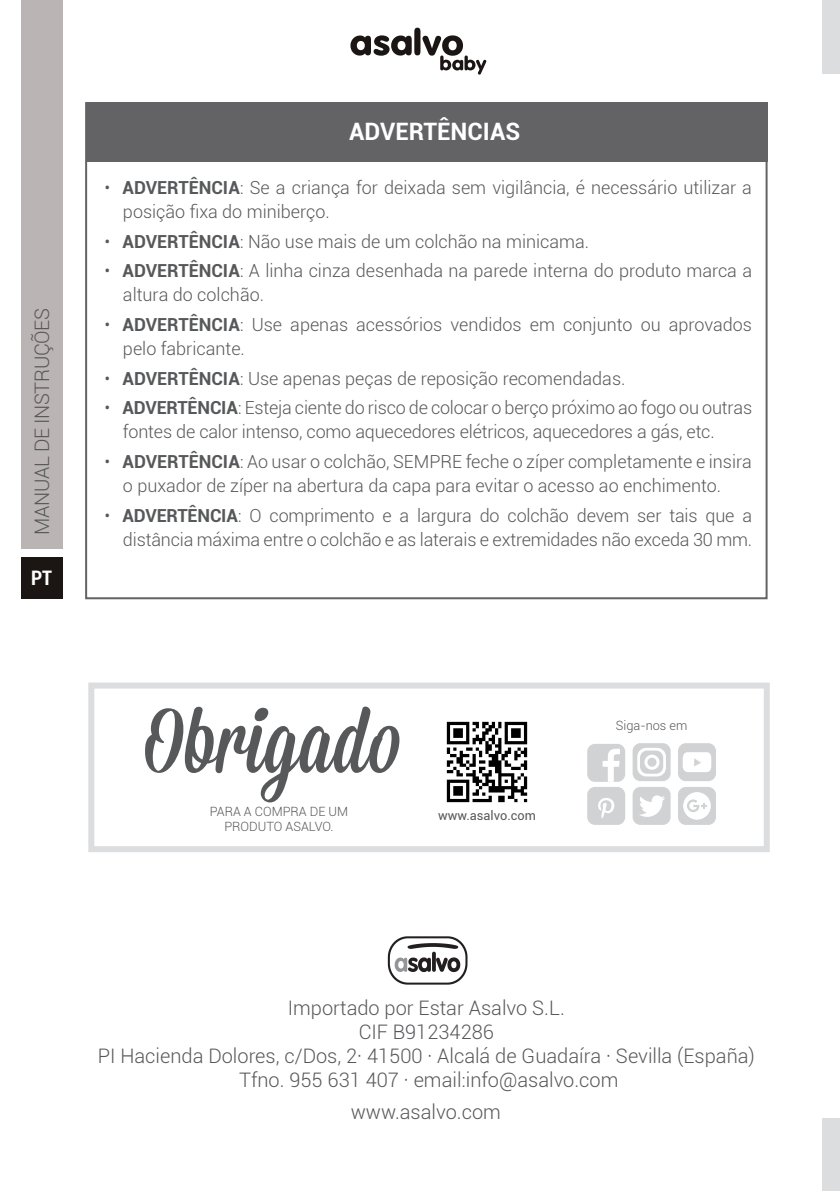
<style>
.page{position:relative;width:840px;height:1191px;background:#fff}
.page>*{position:absolute;margin:0;border:0;box-sizing:border-box;transform-origin:0 0}
.t1{font:91.2px "Mission Script";color:#57585a}
.t2{font:700 24px "Roboto";color:#fff}
.t3{font:300 20px/24px "Roboto";color:#57585a;text-align:center}
.t4{font:300 20px "Roboto";letter-spacing:-.02em;color:#57585a}
.t5{font:700 condensed 20px "Roboto";color:#fff}
.t6{font:300 18px/24px "Roboto";color:#57585a}
.t7{font:300 12.8px/15.4px "Roboto";color:#57585a;text-align:center}
.t8{font:12.8px "Roboto";color:#57585a}
.s1{font-weight:700}
</style>
<div class="page">
<div style="left:21px;top:0;width:41px;height:548px;background:#bab5b4"></div>
<div style="left:21px;top:557px;width:41px;height:42px;background:#1b1513"></div>
<svg style="left:350px;top:28px;width:136px;height:47px"></svg>
<div style="left:86px;top:102px;width:681px;height:60px;background:#636366"></div>
<div style="left:85px;top:102px;width:682px;height:497px;border:2px solid #636366"></div>
<svg style="left:387px;top:936px;width:81px;height:49px"></svg>
<div style="left:88px;top:682px;width:681px;height:170px;border:6px solid #dcdddf"></div>
<img style="left:446px;top:721px;width:82px;height:82px">
<div style="left:632px;top:743px;width:38px;height:38px;background:#d1d2d4;border-radius:8px"></div>
<svg style="left:637px;top:748px;width:28px;height:28px"></svg>
<div style="left:677px;top:743px;width:38px;height:38px;background:#d1d2d4;border-radius:8px"></div>
<svg style="left:682px;top:752px;width:28px;height:20px"></svg>
<div style="left:587px;top:787px;width:38px;height:38px;background:#d1d2d4;border-radius:8px"></div>
<svg style="left:598px;top:798px;width:16px;height:20px"></svg>
<div style="left:587px;top:744px;width:38px;height:38px;background:#d1d2d4;border-radius:8px"></div>
<svg style="left:602px;top:749px;width:17px;height:33px"></svg>
<div style="left:677px;top:787px;width:38px;height:38px;background:#d1d2d4;border-radius:8px"></div>
<div style="left:683px;top:792px;width:27px;height:27px;background:#fff;border-radius:50%"></div>
<svg style="left:687px;top:799px;width:19px;height:13px"></svg>
<div style="left:632px;top:787px;width:38px;height:38px;background:#d1d2d4;border-radius:8px"></div>
<svg style="left:639px;top:795px;width:25px;height:22px"></svg>
<div style="left:822px;top:0;width:17px;height:74px;background:#dcdddf"></div>
<div style="left:822px;top:1119px;width:17px;height:72px;background:#dcdddf"></div>
<p class="t4" style="left:28px;top:534px;width:228px;rotate:-90deg">MANUAL DE INSTRUÇÕES</p>
<p class="t5" style="left:31px;top:564px;width:22px">PT</p>
<h2 class="t2" style="left:349px;top:114px;width:172px">ADVERTÊNCIAS</h2>
<p class="t6" style="left:123px;top:175px;width:630px;text-indent:-18px">• <span class="s1">ADVERTÊNCIA</span>: Se a criança for deixada sem vigilância, é necessário utilizar a posição fixa do miniberço.</p>
<p class="t6" style="left:105px;top:229px;width:486px">• <span class="s1">ADVERTÊNCIA</span>: Não use mais de um colchão na minicama.</p>
<p class="t6" style="left:123px;top:258px;width:630px;text-indent:-18px">• <span class="s1">ADVERTÊNCIA</span>: A linha cinza desenhada na parede interna do produto marca a altura do colchão.</p>
<p class="t6" style="left:123px;top:312px;width:630px;text-indent:-18px">• <span class="s1">ADVERTÊNCIA</span>: Use apenas acessórios vendidos em conjunto ou aprovados pelo fabricante.</p>
<p class="t6" style="left:105px;top:366px;width:522px">• <span class="s1">ADVERTÊNCIA</span>: Use apenas peças de reposição recomendadas.</p>
<p class="t6" style="left:123px;top:395px;width:630px;text-indent:-18px">• <span class="s1">ADVERTÊNCIA</span>: Esteja ciente do risco de colocar o berço próximo ao fogo ou outras fontes de calor intenso, como aquecedores elétricos, aquecedores a gás, etc.</p>
<p class="t6" style="left:123px;top:449px;width:630px;text-indent:-18px">• <span class="s1">ADVERTÊNCIA</span>: Ao usar o colchão, SEMPRE feche o zíper completamente e insira o puxador de zíper na abertura da capa para evitar o acesso ao enchimento.</p>
<p class="t6" style="left:105px;top:503px;width:648px;text-align:right">• <span class="s1">ADVERTÊNCIA</span>: O comprimento e a largura do colchão devem ser tais que a distância máxima entre o colchão e as laterais e extremidades não exceda 30 mm.</p>
<h1 class="t1" style="left:145px;top:686px;width:255px">Obrigado</h1>
<p class="t7" style="left:210px;top:803px;width:140px">PARA A COMPRA DE UM<br>PRODUTO ASALVO.</p>
<p class="t8" style="left:438px;top:806px;width:99px">www.asalvo.com</p>
<p class="t7" style="left:615px;top:717px;width:73px">Siga-nos em</p>
<p class="t3" style="left:98px;top:995px;width:658px">Importado por Estar Asalvo S.L.<br>CIF B91234286<br>PI Hacienda Dolores, c/Dos, 2· 41500 · Alcalá de Guadaíra · Sevilla (España)<br>Tfno. 955 631 407 · email:info@asalvo.com</p>
<p class="t3" style="left:350px;top:1099px;width:151px">www.asalvo.com</p>
</div>
